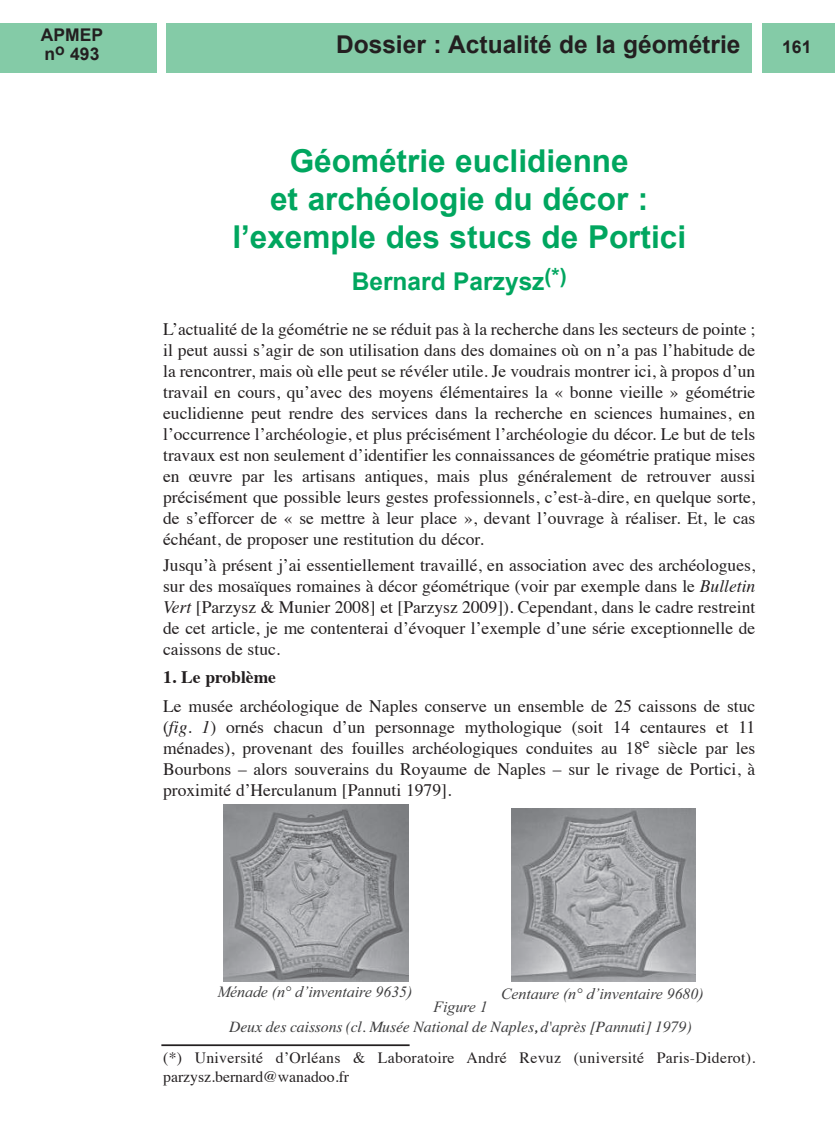
<style>
.page{position:relative;width:835px;height:1145px;background:#fff}
.page>*{position:absolute;margin:0;border:0;box-sizing:border-box;transform-origin:0 0}
.t1{font:700 31.5px/37.8px "Arial";color:#00a65f;text-align:center}
.t2{font:700 24.5px "Arial";color:#231f20}
.t3{font:700 24.5px "Arial";color:#00a65f}
.t4{font:17.5px/21px "Times";color:#231f20;text-align:justify}
.t5{font:700 17.5px/19.6px "Arial";color:#231f20}
.t6{font:700 17.5px "Times";color:#231f20}
.t7{font:15.75px/18.9px "Times";letter-spacing:.02em;color:#231f20}
.t8{font:italic 15.75px "Times";color:#3d3d3e}
.t9{font:italic 15.75px "Times New Roman";color:#3d3d3e}
.s1{font-style:italic}
</style>
<div class="page">
<img style="left:511px;top:808px;width:184px;height:174px">
<img style="left:223px;top:805px;width:185px;height:177px">
<div style="left:166px;top:23px;width:586px;height:50px;background:#84cba7"></div>
<div style="left:762px;top:23px;width:72px;height:50px;background:#84cba7"></div>
<div style="left:0;top:23px;width:156px;height:50px;background:#84cba7"></div>
<hr style="left:161px;top:1044px;width:248px;height:2px;background:#231f20">
<p class="t5" style="left:41px;top:25px;width:64px">APMEP n<sup>o</sup> 493</p>
<h2 class="t2" style="left:336px;top:31px;width:406px">Dossier : Actualité de la géométrie</h2>
<p class="t5" style="left:782px;top:37px;width:31px">161</p>
<h1 class="t1" style="left:232px;top:142px;width:455px">Géométrie euclidienne<br>et archéologie du décor : l’exemple des stucs de Portici</h1>
<h2 class="t3" style="left:351px;top:268px;width:216px">Bernard Parzysz<sup>(*)</sup></h2>
<p class="t4" style="left:163px;top:320px;width:593px">L’actualité de la géométrie ne se réduit pas à la recherche dans les secteurs de pointe ; il peut aussi s’agir de son utilisation dans des domaines où on n’a pas l’habitude de la rencontrer, mais où elle peut se révéler utile. Je voudrais montrer ici, à propos d’un travail en cours, qu’avec des moyens élémentaires la « bonne vieille » géométrie euclidienne peut rendre des services dans la recherche en sciences humaines, en l’occurrence l’archéologie, et plus précisément l’archéologie du décor. Le but de tels travaux est non seulement d’identifier les connaissances de géométrie pratique mises en œuvre par les artisans antiques, mais plus généralement de retrouver aussi précisément que possible leurs gestes professionnels, c’est-à-dire, en quelque sorte, de s’efforcer de « se mettre à leur place », devant l’ouvrage à réaliser. Et, le cas échéant, de proposer une restitution du décor.</p>
<p class="t4" style="left:163px;top:556px;width:593px">Jusqu’à présent j’ai essentiellement travaillé, en association avec des archéologues, sur des mosaïques romaines à décor géométrique (voir par exemple dans le <span class="s1">Bulletin Vert</span> [Parzysz &amp; Munier 2008] et [Parzysz 2009]). Cependant, dans le cadre restreint de cet article, je me contenterai d’évoquer l’exemple d’une série exceptionnelle de caissons de stuc.</p>
<p class="t6" style="left:163px;top:670px;width:114px">1. Le problème</p>
<p class="t4" style="left:163px;top:697px;width:593px">Le musée archéologique de Naples conserve un ensemble de 25 caissons de stuc (<span class="s1">fig. 1</span>) ornés chacun d’un personnage mythologique (soit 14 centaures et 11 ménades), provenant des fouilles archéologiques conduites au 18<sup>e</sup> siècle par les Bourbons – alors souverains du Royaume de Naples – sur le rivage de Portici, à proximité d’Herculanum [Pannuti 1979].</p>
<p class="t9" style="left:217px;top:983px;width:197px">Ménade (n° d’inventaire 9635)</p>
<p class="t9" style="left:501px;top:984px;width:204px">Centaure (n° d’inventaire 9680)</p>
<p class="t9" style="left:433px;top:998px;width:56px">Figure 1</p>
<p class="t8" style="left:229px;top:1013px;width:463px">Deux des caissons (cl. Musée National de Naples, d'après [Pannuti] 1979)</p>
<p class="t7" style="left:163px;top:1049px;width:593px">(*) Université d’Orléans &amp; Laboratoire André Revuz (université Paris-Diderot). parzysz.bernard@wanadoo.fr</p>
</div>
